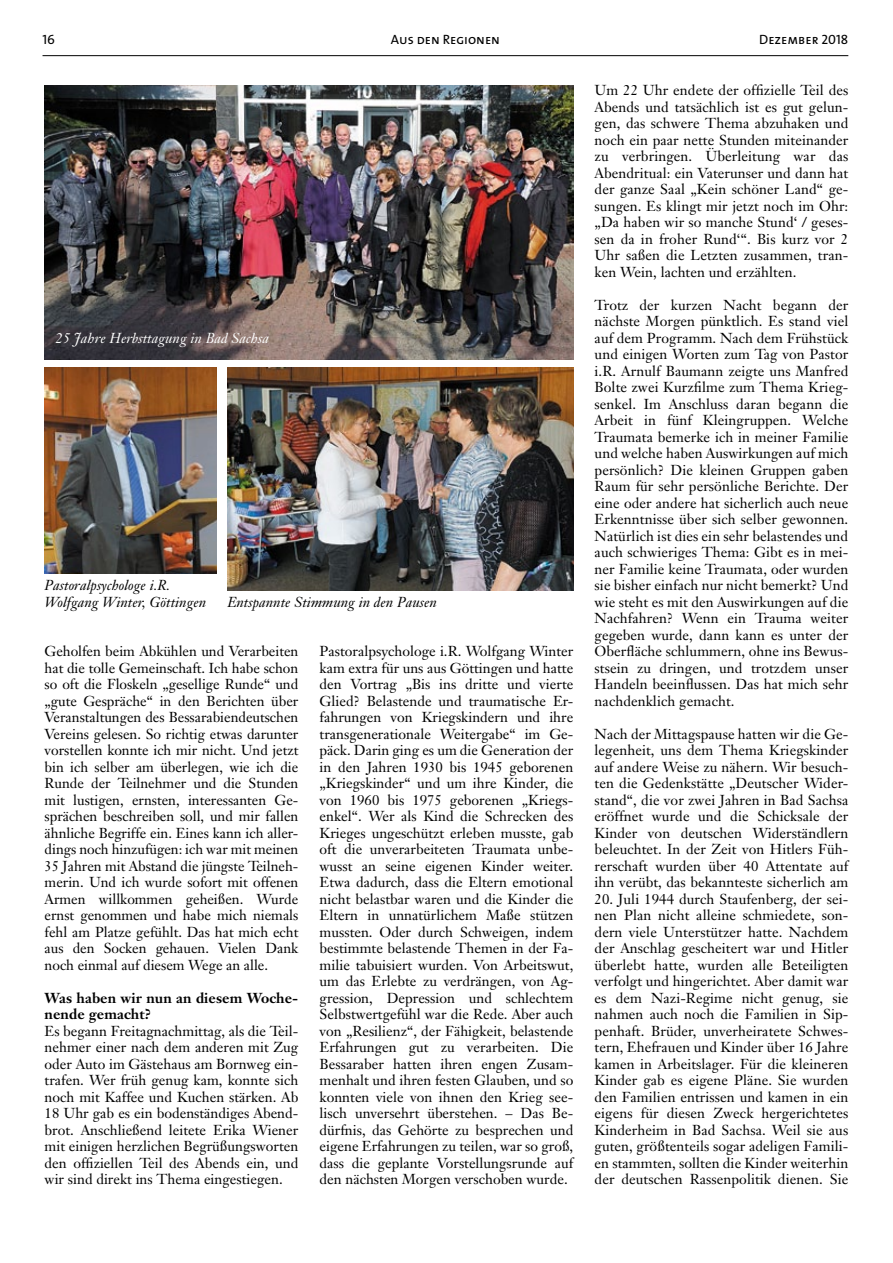
<style>
.page{position:relative;width:893px;height:1263px;background:#fff}
.page>*{position:absolute;margin:0;border:0;box-sizing:border-box;transform-origin:0 0}
.t1{font:14.25px/16.5px "Janson Text";color:#000;text-align:justify}
.t2{font:italic 14.25px/16.5px "Janson Text";letter-spacing:.005em;color:#000}
.t3{font:700 14.25px/16.5px "Janson Text";letter-spacing:.005em;color:#000}
.t4{font:italic 14.25px "Janson Text";letter-spacing:.005em;color:#fff}
.t5{font:13.5px "The Sans Caps";color:#000}
</style>
<div class="page">
<hr style="left:43px;top:55px;width:805px;height:1px;background:#000">
<img style="left:45px;top:368px;width:172px;height:206px">
<img style="left:227px;top:368px;width:346px;height:222px">
<img style="left:45px;top:85px;width:528px;height:274px">
<p class="t5" style="left:43px;top:28px;width:14px">16</p>
<p class="t5" style="left:391px;top:28px;width:111px">Aus den Regionen</p>
<p class="t5" style="left:759px;top:28px;width:91px">Dezember 2018</p>
<p class="t4" style="left:55px;top:329px;width:215px">25 Jahre Herbsttagung in Bad Sachsa</p>
<p class="t2" style="left:45px;top:577px;width:163px">Pastoralpsychologe i.R.<br>Wolfgang Winter, Göttingen</p>
<p class="t2" style="left:227px;top:594px;width:211px">Entspannte Stimmung in den Pausen</p>
<p class="t1" style="left:45px;top:643px;width:255px">Geholfen beim Abkühlen und Verarbeiten hat die tolle Gemeinschaft. Ich habe schon so oft die Floskeln „gesellige Runde“ und „gute Gespräche“ in den Berichten über Veranstaltungen des Bessarabiendeutschen Vereins gelesen. So richtig etwas darunter vorstellen konnte ich mir nicht. Und jetzt bin ich selber am überlegen, wie ich die Runde der Teilnehmer und die Stunden mit lustigen, ernsten, interessanten Ge&shy;sprächen beschreiben soll, und mir fallen ähnliche Begriffe ein. Eines kann ich aller&shy;dings noch hinzufügen: ich war mit meinen 35 Jahren mit Abstand die jüngste Teilneh&shy;merin. Und ich wurde sofort mit offenen Armen willkommen geheißen. Wurde ernst genommen und habe mich niemals fehl am Platze gefühlt. Das hat mich echt aus den Socken gehauen. Vielen Dank noch einmal auf diesem Wege an alle.</p>
<p class="t3" style="left:45px;top:989px;width:255px">Was haben wir nun an diesem Woche&shy;nende gemacht?</p>
<p class="t1" style="left:45px;top:1022px;width:255px">Es begann Freitagnachmittag, als die Teil&shy;nehmer einer nach dem anderen mit Zug oder Auto im Gästehaus am Bornweg ein&shy;trafen. Wer früh genug kam, konnte sich noch mit Kaffee und Kuchen stärken. Ab 18 Uhr gab es ein bodenständiges Abend&shy;brot. Anschließend leitete Erika Wiener mit einigen herzlichen Begrüßungsworten den offiziellen Teil des Abends ein, und wir sind direkt ins Thema eingestiegen.</p>
<p class="t1" style="left:320px;top:643px;width:255px;text-align:left">Pastoralpsychologe i.R. Wolfgang Winter kam extra für uns aus Göttingen und hatte den Vortrag „Bis ins dritte und vierte Glied? Belastende und traumatische Er&shy;fahrungen von Kriegskindern und ihre transgenerationale Weitergabe“ im Ge&shy;päck. Darin ging es um die Generation der in den Jahren 1930 bis 1945 geborenen „Kriegskinder“ und um ihre Kinder, die von 1960 bis 1975 geborenen „Kriegs&shy;enkel“. Wer als Kind die Schrecken des Krieges ungeschützt erleben musste, gab oft die unverarbeiteten Traumata unbe&shy;wusst an seine eigenen Kinder weiter.<br>Etwa dadurch, dass die Eltern emotional nicht belastbar waren und die Kinder die Eltern in unnatürlichem Maße stützen mussten. Oder durch Schweigen, indem bestimmte belastende Themen in der Fa&shy;milie tabuisiert wurden. Von Arbeitswut, um das Erlebte zu verdrängen, von Ag&shy;gression, Depression und schlechtem Selbstwertgefühl war die Rede. Aber auch von „Resilienz“, der Fähigkeit, belastende Erfahrungen gut zu verarbeiten. Die Bessaraber hatten ihren engen Zusam&shy;menhalt und ihren festen Glauben, und so konnten viele von ihnen den Krieg see&shy;lisch unversehrt überstehen. – Das Be&shy;dürfnis, das Gehörte zu besprechen und eigene Erfahrungen zu teilen, war so groß, dass die geplante Vorstellungsrunde auf den nächsten Morgen verschoben wurde.</p>
<p class="t1" style="left:595px;top:82px;width:255px">Um 22 Uhr endete der offizielle Teil des Abends und tatsächlich ist es gut gelun&shy;gen, das schwere Thema abzuhaken und noch ein paar nette Stunden miteinander zu verbringen. Überleitung war das Abendritual: ein Vaterunser und dann hat der ganze Saal „Kein schöner Land“ ge&shy;sungen. Es klingt mir jetzt noch im Ohr: „Da haben wir so manche Stund‘ / geses&shy;sen da in froher Rund‘“. Bis kurz vor 2<br>Uhr saßen die Letzten zusammen, tran&shy;ken Wein, lachten und erzählten.</p>
<p class="t1" style="left:595px;top:296px;width:255px">Trotz der kurzen Nacht begann der nächste Morgen pünktlich. Es stand viel auf dem Programm. Nach dem Frühstück und einigen Worten zum Tag von Pastor i.R. Arnulf Baumann zeigte uns Manfred Bolte zwei Kurzfilme zum Thema Krieg&shy;senkel. Im Anschluss daran begann die Arbeit in fünf Kleingruppen. Welche Traumata bemerke ich in meiner Familie und welche haben Auswirkungen auf mich persönlich? Die kleinen Gruppen gaben Raum für sehr persönliche Berichte. Der eine oder andere hat sicherlich auch neue Erkenntnisse über sich selber gewonnen.<br>Natürlich ist dies ein sehr belastendes und auch schwieriges Thema: Gibt es in mei&shy;ner Familie keine Traumata, oder wurden sie bisher einfach nur nicht bemerkt? Und wie steht es mit den Auswirkungen auf die Nachfahren? Wenn ein Trauma weiter gegeben wurde, dann kann es unter der Oberfläche schlummern, ohne ins Bewus&shy;stsein zu dringen, und trotzdem unser Handeln beeinflussen. Das hat mich sehr nachdenklich gemacht.</p>
<p class="t1" style="left:595px;top:725px;width:255px">Nach der Mittagspause hatten wir die Ge&shy;legenheit, uns dem Thema Kriegskinder auf andere Weise zu nähern. Wir besuch&shy;ten die Gedenkstätte „Deutscher Wider&shy;stand“, die vor zwei Jahren in Bad Sachsa eröffnet wurde und die Schicksale der Kinder von deutschen Widerständlern beleuchtet. In der Zeit von Hitlers Füh&shy;rerschaft wurden über 40 Attentate auf ihn verübt, das bekannteste sicherlich am</p>
<p class="t1" style="left:595px;top:890px;width:255px">20. Juli 1944 durch Staufenberg, der sei&shy;nen Plan nicht alleine schmiedete, son&shy;dern viele Unterstützer hatte. Nachdem der Anschlag gescheitert war und Hitler überlebt hatte, wurden alle Beteiligten verfolgt und hingerichtet. Aber damit war es dem Nazi-Regime nicht genug, sie nahmen auch noch die Familien in Sip&shy;penhaft. Brüder, unverheiratete Schwes&shy;tern, Ehefrauen und Kinder über 16 Jahre kamen in Arbeitslager. Für die kleineren Kinder gab es eigene Pläne. Sie wurden den Familien entrissen und kamen in ein eigens für diesen Zweck hergerichtetes Kinderheim in Bad Sachsa. Weil sie aus guten, größtenteils sogar adeligen Famili&shy;en stammten, sollten die Kinder weiterhin der deutschen Rassenpolitik dienen. Sie</p>
</div>
